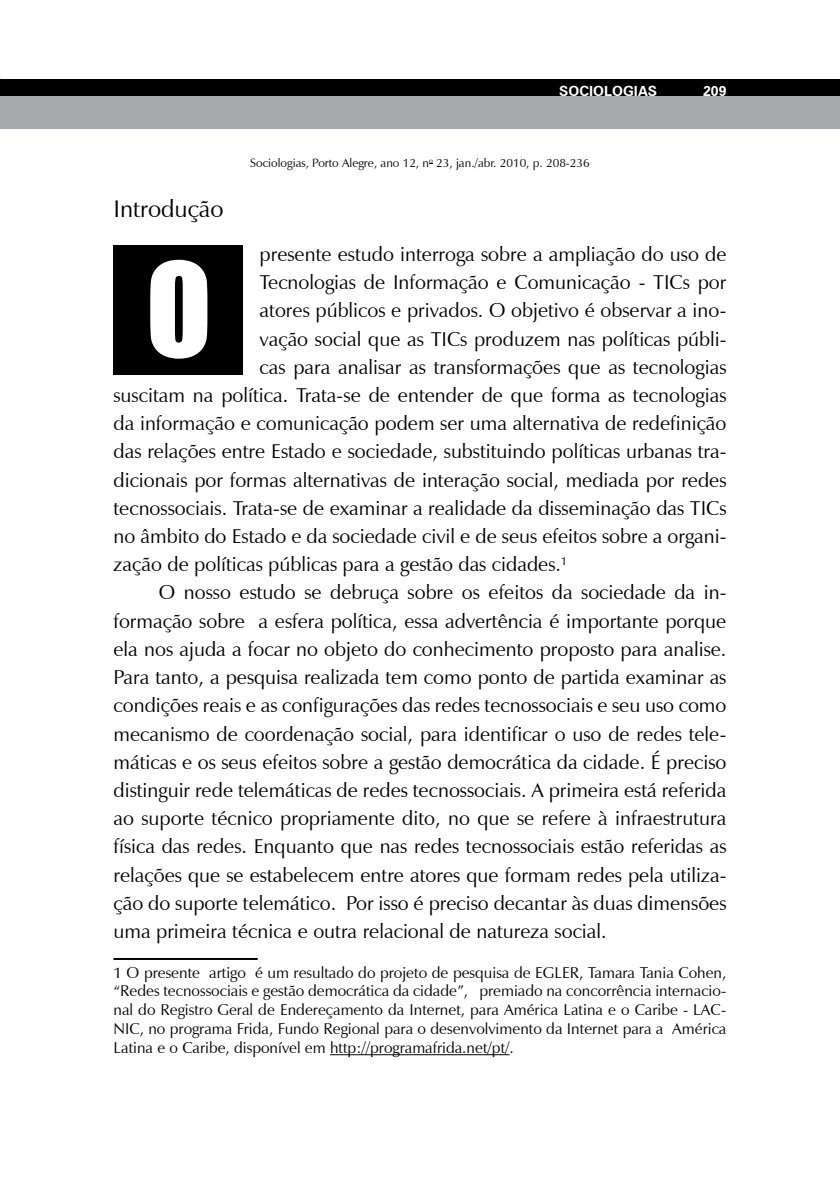
<style>
.page{position:relative;width:840px;height:1191px;background:#fff}
.page>*{position:absolute;margin:0;border:0;box-sizing:border-box;transform-origin:0 0}
.t1{font:120px "Impact";color:#fff}
.t2{font:24px "Zapf Humanist 601 BT";color:#000}
.t3{font:20px "Zapf Humanist 601 BT";color:#000}
.t4{font:15.6px/18.8px "Zapf Humanist 601 BT";color:#000;text-align:justify}
.t5{font:700 14px "Zurich BT";color:#fff}
.t6{font:12px "Zapf Humanist 601 BT";color:#000}
</style>
<div class="page">
<div style="left:0;top:79px;width:839px;height:20px;background:#000"></div>
<div style="left:0;top:97px;width:839px;height:32px;background:#a7a9ac"></div>
<hr style="left:113px;top:958px;width:144px;height:2px;background:#000">
<hr style="left:330px;top:1054px;width:179px;height:1px;background:#000">
<div style="left:113px;top:246px;width:129px;height:129px;background:#000"></div>
<p class="t5" style="left:559px;top:82px;width:99px">SOCIOLOGIAS</p>
<p class="t5" style="left:702px;top:83px;width:25px">209</p>
<p class="t2" style="left:113px;top:194px;width:112px">Introdução</p>
<p class="t6" style="left:250px;top:155px;width:341px">Sociologias, Porto Alegre, ano 12, n<sup>o</sup> 23, jan./abr. 2010, p. 208-236</p>
<p class="t3" style="left:259px;top:242px;width:468px">presente estudo interroga sobre a ampliação do uso de</p>
<p class="t3" style="left:259px;top:270px;width:468px">Tecnologias de Informação e Comunicação - TICs por</p>
<p class="t3" style="left:259px;top:298px;width:468px">atores públicos e privados. O objetivo é observar a ino-</p>
<p class="t3" style="left:259px;top:326px;width:468px">vação social que as TICs produzem nas políticas públi-</p>
<p class="t3" style="left:259px;top:354px;width:468px">cas para analisar as transformações que as tecnologias</p>
<p class="t3" style="left:113px;top:383px;width:614px">suscitam na política. Trata-se de entender de que forma as tecnologias</p>
<p class="t3" style="left:113px;top:411px;width:614px">da informação e comunicação podem ser uma alternativa de redefinição</p>
<p class="t3" style="left:113px;top:439px;width:614px">das relações entre Estado e sociedade, substituindo políticas urbanas tra-</p>
<p class="t3" style="left:113px;top:467px;width:614px">dicionais por formas alternativas de interação social, mediada por redes</p>
<p class="t3" style="left:113px;top:495px;width:614px">tecnossociais. Trata-se de examinar a realidade da disseminação das TICs</p>
<p class="t3" style="left:113px;top:524px;width:614px">no âmbito do Estado e da sociedade civil e de seus efeitos sobre a organi-</p>
<p class="t3" style="left:113px;top:552px;width:455px">zação de políticas públicas para a gestão das cidades.<sup>1</sup></p>
<p class="t3" style="left:159px;top:580px;width:568px">O nosso estudo se debruça sobre os efeitos da sociedade da in-</p>
<p class="t3" style="left:113px;top:608px;width:614px">formação sobre a esfera política, essa advertência é importante porque</p>
<p class="t3" style="left:113px;top:636px;width:614px">ela nos ajuda a focar no objeto do conhecimento proposto para analise.</p>
<p class="t3" style="left:113px;top:665px;width:614px">Para tanto, a pesquisa realizada tem como ponto de partida examinar as</p>
<p class="t3" style="left:113px;top:693px;width:614px">condições reais e as configurações das redes tecnossociais e seu uso como</p>
<p class="t3" style="left:113px;top:721px;width:614px">mecanismo de coordenação social, para identificar o uso de redes tele-</p>
<p class="t3" style="left:113px;top:749px;width:614px">máticas e os seus efeitos sobre a gestão democrática da cidade. É preciso</p>
<p class="t3" style="left:113px;top:777px;width:614px">distinguir rede telemáticas de redes tecnossociais. A primeira está referida</p>
<p class="t3" style="left:113px;top:806px;width:614px">ao suporte técnico propriamente dito, no que se refere à infraestrutura</p>
<p class="t3" style="left:113px;top:834px;width:614px">física das redes. Enquanto que nas redes tecnossociais estão referidas as</p>
<p class="t3" style="left:113px;top:862px;width:614px">relações que se estabelecem entre atores que formam redes pela utiliza-</p>
<p class="t3" style="left:113px;top:890px;width:614px">ção do suporte telemático. Por isso é preciso decantar às duas dimensões</p>
<p class="t3" style="left:113px;top:918px;width:494px">uma primeira técnica e outra relacional de natureza social.</p>
<p class="t4" style="left:113px;top:963px;width:614px">1 O presente artigo é um resultado do projeto de pesquisa de EGLER, Tamara Tania Cohen, “Redes tecnossociais e gestão democrática da cidade”, premiado na concorrência internacio&shy;nal do Registro Geral de Endereçamento da Internet, para América Latina e o Caribe - LAC-NIC, no programa Frida, Fundo Regional para o desenvolvimento da Internet para a América Latina e o Caribe, disponível em http://programafrida.net/pt/.</p>
<h1 class="t1" style="left:146px;top:216px;width:67px">O</h1>
</div>
